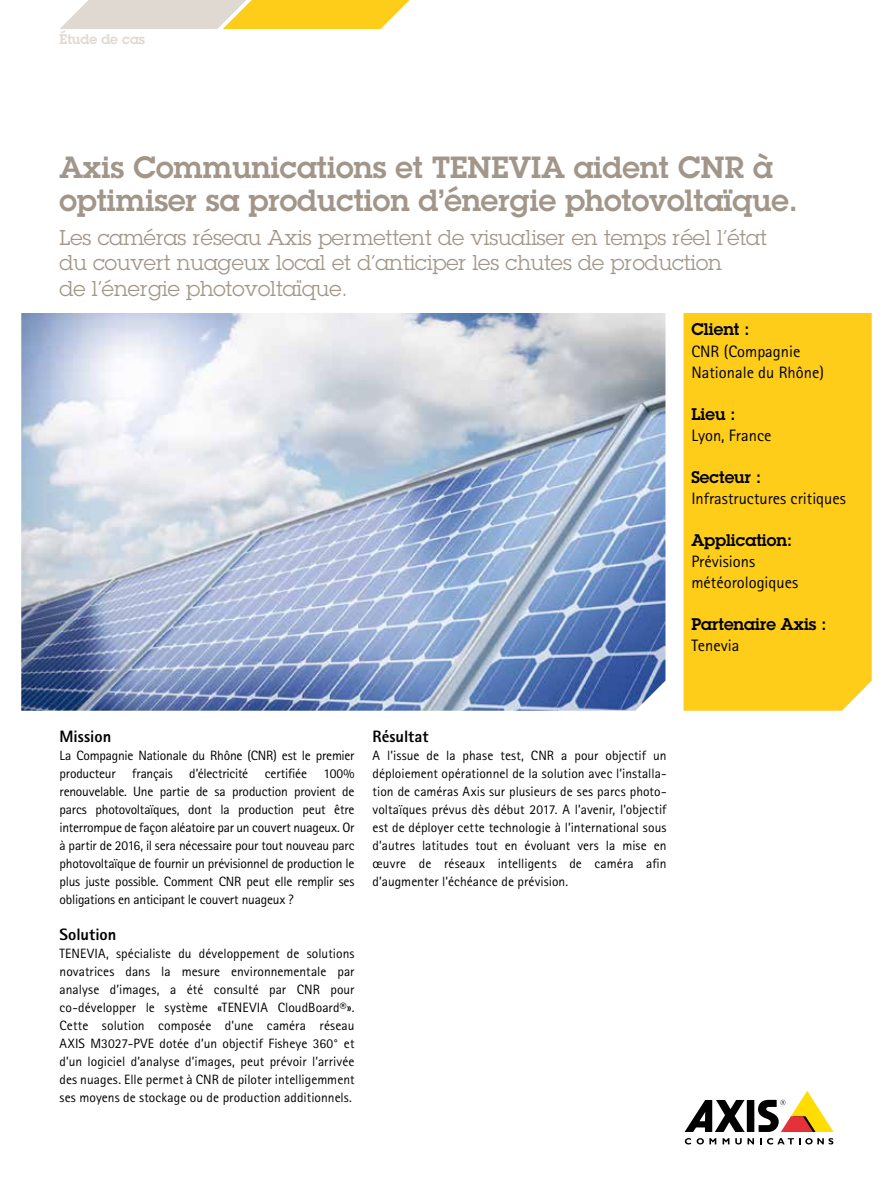
<style>
.page{position:relative;width:893px;height:1191px;background:#fff}
.page>*{position:absolute;margin:0;border:0;box-sizing:border-box;transform-origin:0 0}
.t1{font:600 30px/33px "Lubalin Graph ECG";color:#a19689}
.t2{font:21px/25.5px "Lubalin Graph ECG";color:#a19689}
.t3{font:16.5px/21px "Rotis Sans Serif Pro";color:#000}
.t4{font:600 16.5px "Lubalin Graph ECG";color:#000}
.t5{font:800 16.5px "Rotis Sans Serif Pro";color:#000}
.t6{font:13.5px/18px "Rotis Sans Serif Pro";color:#000;text-align:justify}
.t7{font:600 13.5px "Lubalin Graph ECG";color:#dfd9d1}
</style>
<div class="page">
<div style="left:747px;top:1100px;width:7px;height:32px;background:#000"></div>
<svg style="left:685px;top:1100px;width:60px;height:32px"></svg>
<svg style="left:758px;top:1091px;width:75px;height:41px"></svg>
<svg style="left:685px;top:1138px;width:6px;height:6px"></svg>
<svg style="left:697px;top:1138px;width:19px;height:6px"></svg>
<svg style="left:723px;top:1138px;width:6px;height:6px"></svg>
<svg style="left:735px;top:1138px;width:19px;height:6px"></svg>
<svg style="left:760px;top:1138px;width:73px;height:6px"></svg>
<div style="left:684px;top:313px;width:188px;height:397px;background:#fecd1a"></div>
<img style="left:21px;top:313px;width:644px;height:397px">
<svg style="left:60px;top:0;width:350px;height:29px;background:#f0d782"></svg>
<p class="t7" style="left:60px;top:30px;width:87px">Étude de cas</p>
<h1 class="t1" style="left:60px;top:151px;width:740px">Axis Communications et TENEVIA aident CNR à optimiser sa production d’énergie photovoltaïque.</h1>
<h2 class="t2" style="left:60px;top:225px;width:709px">Les caméras réseau Axis permettent de visualiser en temps réel l’état du couvert nuageux local et d’anticiper les chutes de production<br>de l’énergie photovoltaïque.</h2>
<p class="t4" style="left:691px;top:319px;width:60px">Client :</p>
<p class="t3" style="left:691px;top:340px;width:134px">CNR (Compagnie<br>Nationale du Rhône)</p>
<p class="t4" style="left:691px;top:403px;width:46px">Lieu :</p>
<p class="t3" style="left:691px;top:424px;width:82px">Lyon, France</p>
<p class="t4" style="left:691px;top:466px;width:71px">Secteur :</p>
<p class="t3" style="left:691px;top:487px;width:156px">Infrastructures critiques</p>
<p class="t4" style="left:691px;top:529px;width:102px">Application:</p>
<p class="t3" style="left:691px;top:550px;width:108px">Prévisions météorologiques</p>
<p class="t4" style="left:691px;top:613px;width:137px">Partenaire Axis :</p>
<p class="t3" style="left:691px;top:634px;width:49px">Tenevia</p>
<p class="t5" style="left:60px;top:725px;width:53px">Mission</p>
<p class="t6" style="left:60px;top:746px;width:297px">La Compagnie Nationale du Rhône (CNR) est le premier producteur français d’électricité certifiée 100% renouvelable. Une partie de sa production provient de parcs photovoltaïques, dont la production peut être interrompue de façon aléatoire par un couvert nuageux. Or à partir de 2016, il sera nécessaire pour tout nouveau parc photovoltaïque de fournir un prévisionnel de production le plus juste possible. Comment CNR peut elle remplir ses obligations en anticipant le couvert nuageux ?</p>
<p class="t5" style="left:60px;top:923px;width:58px">Solution</p>
<p class="t6" style="left:60px;top:944px;width:297px">TENEVIA, spécialiste du développement de solutions novatrices dans la mesure environnementale par analyse d’images, a été consulté par CNR pour co-développer le système «TENEVIA CloudBoard®».<br>Cette solution composée d’une caméra réseau AXIS M3027-PVE dotée d’un objectif Fisheye 360° et d’un logiciel d’analyse d’images, peut prévoir l’arrivée des nuages. Elle permet à CNR de piloter intelligemment ses moyens de stockage ou de production additionnels.</p>
<p class="t5" style="left:373px;top:725px;width:57px">Résultat</p>
<p class="t6" style="left:373px;top:746px;width:295px">A l’issue de la phase test, CNR a pour objectif un déploiement opérationnel de la solution avec l’installa&shy;tion de caméras Axis sur plusieurs de ses parcs photo&shy;voltaïques prévus dès début 2017. A l’avenir, l’objectif est de déployer cette technologie à l’international sous d’autres latitudes tout en évoluant vers la mise en œuvre de réseaux intelligents de caméra afin d’augmenter l’échéance de prévision.</p>
</div>
